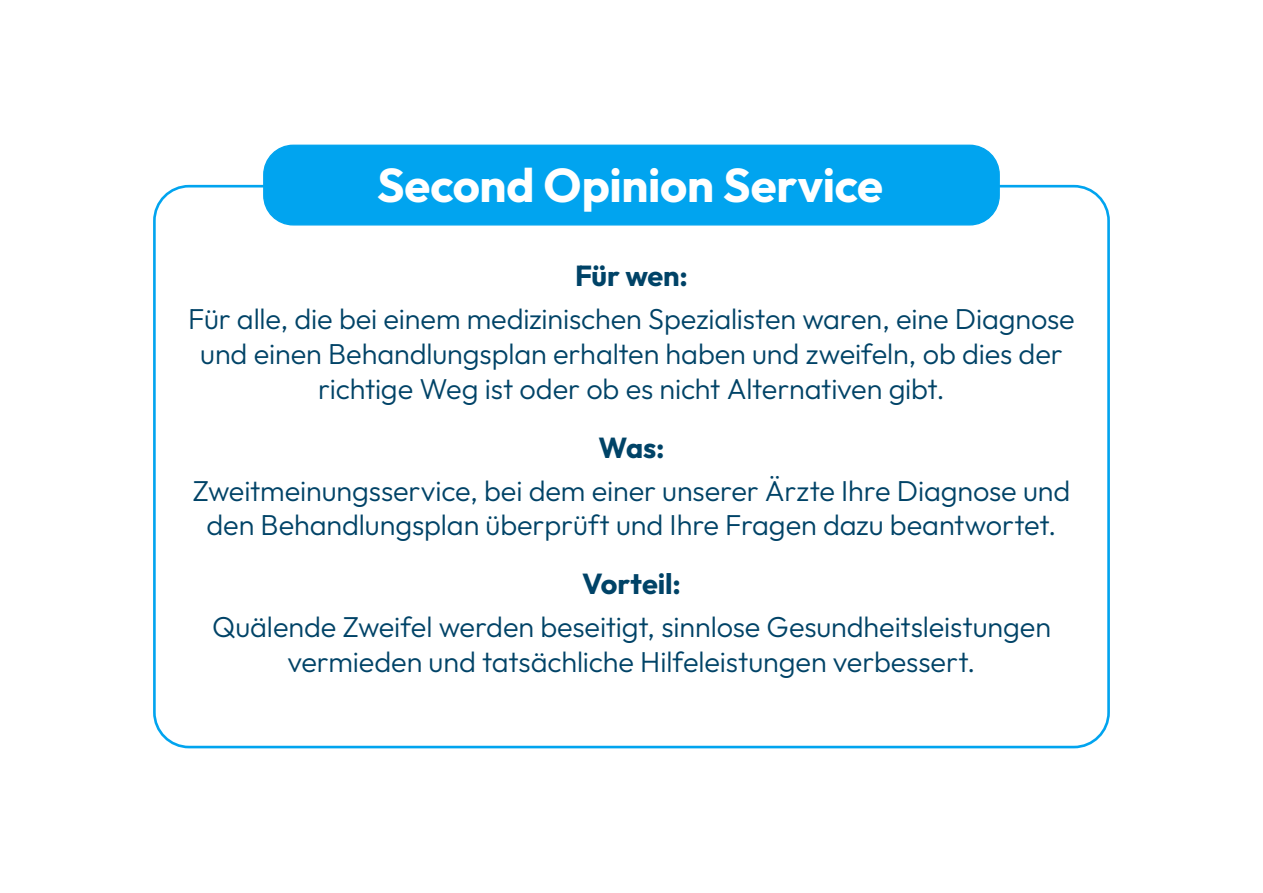
<style>
.page{position:relative;width:1263px;height:893px;background:#fff}
.page>*{position:absolute;margin:0;border:0;box-sizing:border-box;transform-origin:0 0}
.t1{font:700 47.25px "Outfit";letter-spacing:-.005em;color:#fff}
.t2{font:300 28.8px/34.7px "Outfit";letter-spacing:-.005em;color:#004367;text-align:center}
.t3{font:700 28.8px "Outfit";letter-spacing:-.005em;color:#004367}
</style>
<div class="page">
<div style="left:264px;top:145px;width:735px;height:80px;background:#01a4ef;border-radius:29px"></div>
<div style="left:263px;top:145px;width:737px;height:81px;border:1px solid #01a4ef;border-radius:29px"></div>
<h1 class="t1" style="left:377px;top:154px;width:507px">Second Opinion Service</h1>
<p class="t3" style="left:575px;top:257px;width:114px">Für wen:</p>
<p class="t2" style="left:188px;top:302px;width:888px">Für alle, die bei einem medizinischen Spezialisten waren, eine Diagnose und einen Behandlungsplan erhalten haben und zweifeln, ob dies der richtige Weg ist oder ob es nicht Alternativen gibt.</p>
<p class="t3" style="left:598px;top:429px;width:67px">Was:</p>
<p class="t2" style="left:193px;top:474px;width:879px">Zweitmeinungsservice, bei dem einer unserer Ärzte Ihre Diagnose und den Behandlungsplan überprüft und Ihre Fragen dazu beantwortet.</p>
<p class="t3" style="left:582px;top:565px;width:100px">Vorteil:</p>
<p class="t2" style="left:212px;top:610px;width:840px">Quälende Zweifel werden beseitigt, sinnlose Gesundheitsleistungen vermieden und tatsächliche Hilfeleistungen verbessert.</p>
</div>
